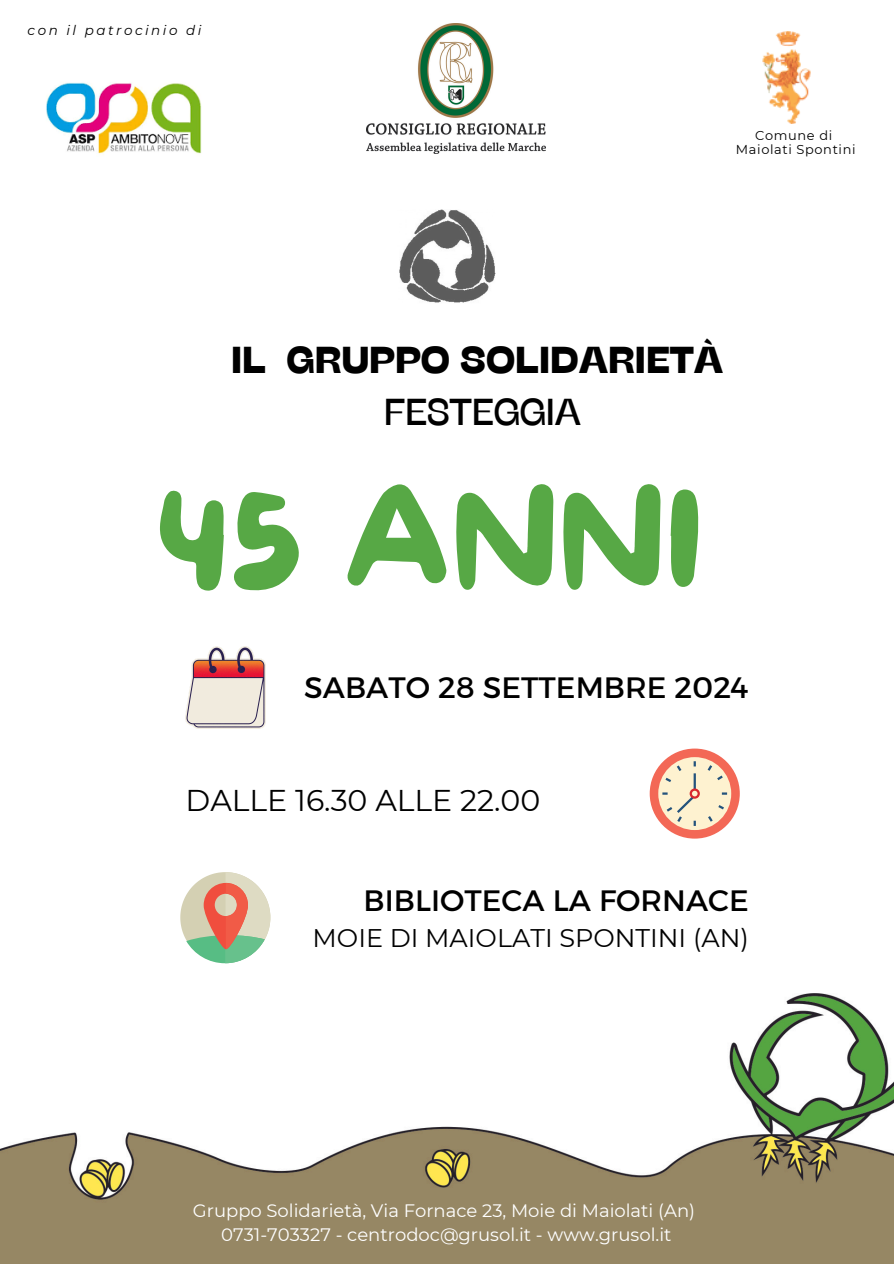
<style>
.page{position:relative;width:894px;height:1264px;background:#fff}
.page>*{position:absolute;margin:0;border:0;box-sizing:border-box;transform-origin:0 0}
.t1{font:135px "More Sugar";color:#57a845}
.t2{font:700 37.5px/51.8px "Stinger Fit";color:#000;text-align:center}
.t3{font:30px "Kief Montaser Regular";color:#000}
.t4{font:30px "Montserrat";color:#000}
.t5{font:25.5px "Montserrat";color:#000}
.t6{font:18px/24.8px "Montserrat";color:#fff;text-align:center}
.t7{font:italic 13.5px "Montserrat";letter-spacing:.185em;color:#000}
.t8{font:12.9px "Montserrat";letter-spacing:.05em;color:#000}
.s1{font-weight:400}
</style>
<div class="page">
<img style="left:399px;top:210px;width:96px;height:93px">
<svg style="left:180px;top:872px;width:90px;height:91px"></svg>
<img style="left:185px;top:646px;width:80px;height:82px">
<div style="left:649px;top:748px;width:90px;height:90px;background:#f36856;border-radius:50%"></div>
<div style="left:658px;top:757px;width:73px;height:73px;background:#fef2d0;border-radius:50%"></div>
<svg style="left:707px;top:762px;width:18px;height:19px"></svg>
<svg style="left:708px;top:805px;width:18px;height:19px"></svg>
<svg style="left:662px;top:761px;width:34px;height:65px"></svg>
<div style="left:689px;top:788px;width:10px;height:10px;border:2px solid #d7282f;border-radius:50%"></div>
<img style="left:0;top:993px;width:893px;height:270px">
<img style="left:46px;top:82px;width:156px;height:73px">
<img style="left:762px;top:32px;width:49px;height:92px">
<img style="left:366px;top:24px;width:179px;height:129px">
<p class="t7" style="left:28px;top:22px;width:175px">con il patrocinio di</p>
<h3 class="t8" style="left:755px;top:127px;width:79px">Comune di</h3>
<p class="t8" style="left:735px;top:141px;width:121px">Maiolati Spontini</p>
<h1 class="t2" style="left:231px;top:333px;width:493px">IL GRUPPO SOLIDARIETÀ<br><span class="s1">FESTEGGIA</span></h1>
<p class="t1" style="left:155px;top:466px;width:549px">45 ANNI</p>
<p class="t3" style="left:304px;top:669px;width:446px">SABATO 28 SETTEMBRE 2024</p>
<h2 class="t4" style="left:185px;top:782px;width:356px">DALLE 16.30 ALLE 22.00</h2>
<p class="t3" style="left:363px;top:881px;width:386px">BIBLIOTECA LA FORNACE</p>
<p class="t5" style="left:312px;top:922px;width:437px">MOIE DI MAIOLATI SPONTINI (AN)</p>
<h3 class="t6" style="left:193px;top:1197px;width:503px">Gruppo Solidarietà, Via Fornace 23, Moie di Maiolati (An)<br>0731-703327 - centrodoc@grusol.it - www.grusol.it</h3>
</div>
